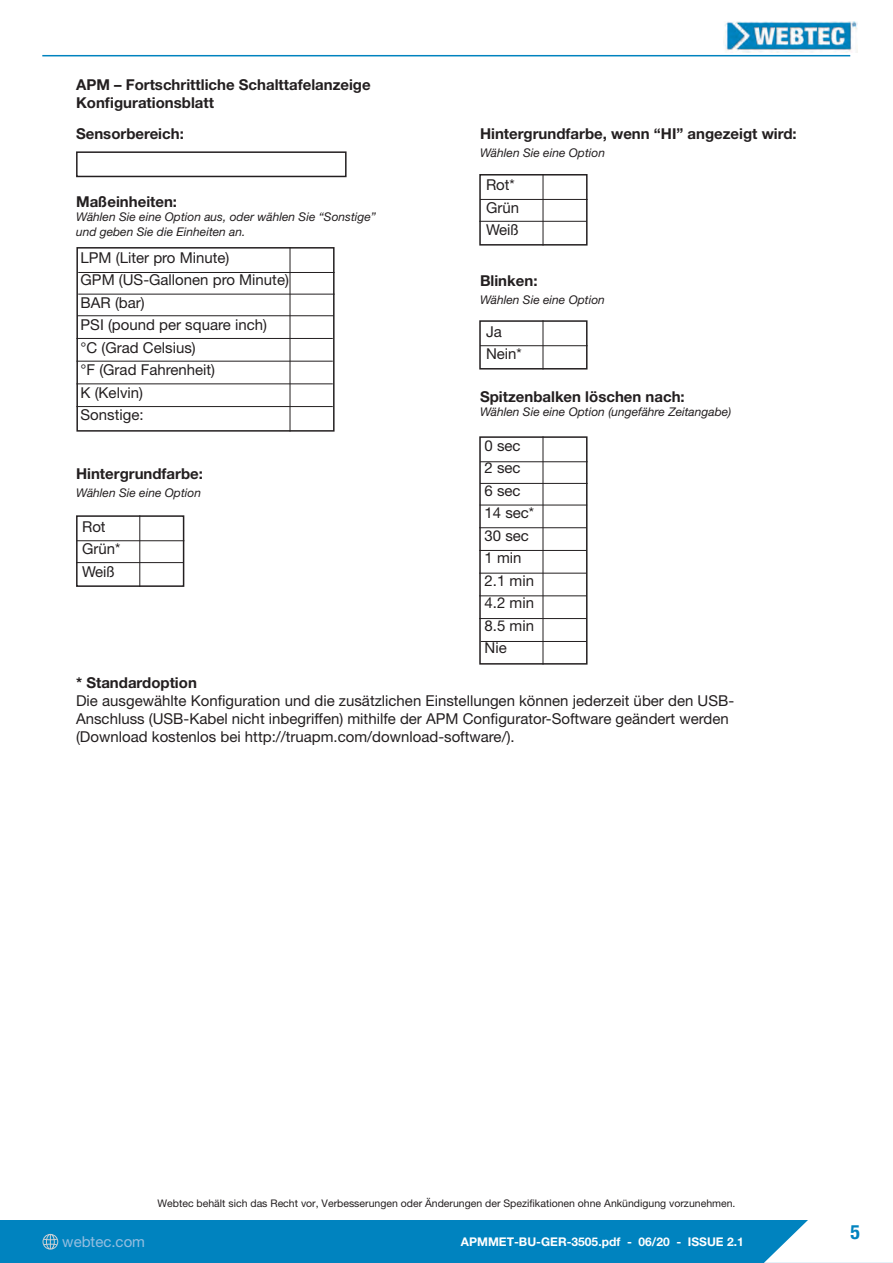
<style>
.page{position:relative;width:893px;height:1263px;background:#fff}
.page>*{position:absolute;margin:0;border:0;box-sizing:border-box;transform-origin:0 0}
.A_Head{font:700 condensed 19.8px "Helvetica Neue LT Std";color:#0083bf}
.t1{font:15px/18px "Helvetica Neue LT Std";color:#231f20}
.t2{font:700 15px "Helvetica Neue LT Std";color:#231f20}
.t3{font:15px "Helvetica Neue LT Std";color:#94bee0}
.t4{font:italic 12px/14.4px "Helvetica Neue LT Std";color:#231f20}
.t5{font:700 12px "Helvetica Neue LT Std";color:#fff}
.t6{font:10.5px "Helvetica Neue LT Std";color:#231f20}
</style>
<div class="page">
<div style="left:76px;top:247px;width:259px;height:185px;border:2px solid #231f20"></div>
<div style="left:479px;top:174px;width:109px;height:72px;border:2px solid #231f20"></div>
<hr style="left:543px;top:174px;width:1px;height:72px;background:#231f20">
<hr style="left:480px;top:199px;width:108px;height:1px;background:#231f20">
<hr style="left:479px;top:221px;width:108px;height:1px;background:#231f20">
<div style="left:479px;top:320px;width:108px;height:49px;border:2px solid #231f20"></div>
<hr style="left:543px;top:320px;width:1px;height:49px;background:#231f20">
<hr style="left:480px;top:345px;width:107px;height:1px;background:#231f20">
<div style="left:76px;top:151px;width:271px;height:26px;border:2px solid #231f20"></div>
<div style="left:76px;top:515px;width:108px;height:72px;border:2px solid #231f20"></div>
<hr style="left:139px;top:515px;width:1px;height:72px;background:#231f20">
<hr style="left:77px;top:540px;width:107px;height:1px;background:#231f20">
<hr style="left:76px;top:562px;width:108px;height:1px;background:#231f20">
<hr style="left:290px;top:247px;width:1px;height:185px;background:#231f20">
<hr style="left:78px;top:272px;width:257px;height:1px;background:#231f20">
<hr style="left:78px;top:294px;width:257px;height:1px;background:#231f20">
<hr style="left:77px;top:315px;width:257px;height:1px;background:#231f20">
<hr style="left:76px;top:338px;width:257px;height:1px;background:#231f20">
<hr style="left:76px;top:361px;width:257px;height:1px;background:#231f20">
<hr style="left:76px;top:383px;width:257px;height:1px;background:#231f20">
<hr style="left:76px;top:406px;width:257px;height:1px;background:#231f20">
<div style="left:479px;top:436px;width:108px;height:229px;border:2px solid #231f20"></div>
<hr style="left:543px;top:436px;width:1px;height:229px;background:#231f20">
<hr style="left:480px;top:461px;width:107px;height:1px;background:#231f20">
<hr style="left:480px;top:483px;width:107px;height:1px;background:#231f20">
<hr style="left:480px;top:505px;width:107px;height:1px;background:#231f20">
<hr style="left:479px;top:527px;width:108px;height:1px;background:#231f20">
<hr style="left:479px;top:550px;width:108px;height:1px;background:#231f20">
<hr style="left:479px;top:573px;width:108px;height:1px;background:#231f20">
<hr style="left:479px;top:595px;width:108px;height:1px;background:#231f20">
<hr style="left:479px;top:618px;width:108px;height:1px;background:#231f20">
<hr style="left:481px;top:641px;width:106px;height:1px;background:#231f20">
<div style="left:0;top:1220px;width:893px;height:43px;background:#0083bf"></div>
<svg style="left:764px;top:1220px;width:129px;height:43px"></svg>
<svg style="left:43px;top:1234px;width:15px;height:15px"></svg>
<img style="left:724px;top:21px;width:133px;height:31px">
<hr style="left:42px;top:55px;width:808px;height:1px;background:#0083bf">
<p class="t2" style="left:76px;top:76px;width:296px">APM – Fortschrittliche Schalttafelanzeige</p>
<p class="t2" style="left:76px;top:94px;width:140px">Konfigurationsblatt</p>
<p class="t2" style="left:76px;top:125px;width:109px">Sensorbereich:</p>
<p class="t2" style="left:76px;top:192px;width:103px">Maßeinheiten:</p>
<p class="t4" style="left:76px;top:210px;width:301px">Wählen Sie eine Option aus, oder wählen Sie “Sonstige” und geben Sie die Einheiten an.</p>
<p class="t1" style="left:81px;top:248px;width:150px">LPM (Liter pro Minute)</p>
<p class="t1" style="left:81px;top:271px;width:210px">GPM (US-Gallonen pro Minute)</p>
<p class="t1" style="left:81px;top:293px;width:66px">BAR (bar)</p>
<p class="t1" style="left:81px;top:316px;width:188px">PSI (pound per square inch)</p>
<p class="t1" style="left:81px;top:338px;width:117px">°C (Grad Celsius)</p>
<p class="t1" style="left:81px;top:361px;width:136px">°F (Grad Fahrenheit)</p>
<p class="t1" style="left:81px;top:383px;width:64px">K (Kelvin)</p>
<p class="t1" style="left:81px;top:406px;width:65px">Sonstige:</p>
<p class="t2" style="left:76px;top:465px;width:128px">Hintergrundfarbe:</p>
<p class="t4" style="left:76px;top:486px;width:126px">Wählen Sie eine Option</p>
<p class="t1" style="left:82px;top:517px;width:25px">Rot</p>
<p class="t1" style="left:82px;top:540px;width:40px">Grün*</p>
<p class="t1" style="left:82px;top:562px;width:34px">Weiß</p>
<p class="t2" style="left:480px;top:125px;width:318px">Hintergrundfarbe, wenn “HI” angezeigt wird:</p>
<p class="t4" style="left:480px;top:146px;width:126px">Wählen Sie eine Option</p>
<p class="t1" style="left:486px;top:176px;width:30px">Rot*</p>
<p class="t1" style="left:486px;top:198px;width:35px">Grün</p>
<p class="t1" style="left:486px;top:221px;width:34px">Weiß</p>
<p class="t2" style="left:480px;top:271px;width:59px">Blinken:</p>
<p class="t4" style="left:480px;top:292px;width:126px">Wählen Sie eine Option</p>
<p class="t1" style="left:486px;top:322px;width:17px">Ja</p>
<p class="t1" style="left:486px;top:345px;width:37px">Nein*</p>
<p class="t2" style="left:480px;top:387px;width:206px">Spitzenbalken löschen nach:</p>
<p class="t4" style="left:480px;top:404px;width:253px">Wählen Sie eine Option (ungefähre Zeitangabe)</p>
<p class="t1" style="left:484px;top:436px;width:38px">0 sec</p>
<p class="t1" style="left:484px;top:458px;width:38px">2 sec</p>
<p class="t1" style="left:484px;top:481px;width:38px">6 sec</p>
<p class="t1" style="left:484px;top:503px;width:51px">14 sec*</p>
<p class="t1" style="left:484px;top:526px;width:46px">30 sec</p>
<p class="t1" style="left:484px;top:548px;width:38px">1 min</p>
<p class="t1" style="left:484px;top:571px;width:51px">2.1 min</p>
<p class="t1" style="left:484px;top:593px;width:51px">4.2 min</p>
<p class="t1" style="left:484px;top:616px;width:51px">8.5 min</p>
<p class="t1" style="left:484px;top:638px;width:24px">Nie</p>
<p class="t2" style="left:76px;top:674px;width:122px">* Standardoption</p>
<p class="t1" style="left:76px;top:692px;width:660px">Die ausgewählte Konfiguration und die zusätzlichen Einstellungen können jederzeit über den USB-<br>Anschluss (USB-Kabel nicht inbegriffen) mithilfe der APM Configurator-Software geändert werden (Download kostenlos bei http://truapm.com/download-software/).</p>
<p class="t6" style="left:157px;top:1197px;width:579px">Webtec behält sich das Recht vor, Verbesserungen oder Änderungen der Spezifikationen ohne Ankündigung vorzunehmen.</p>
<p class="t3" style="left:62px;top:1232px;width:84px">webtec.com</p>
<p class="t5" style="left:461px;top:1234px;width:284px">APMMET-BU-GER-3505.pdf - 06/20 - ISSUE 2.1</p>
<p class="A_Head" style="left:850px;top:1220px;width:11px">5</p>
</div>
